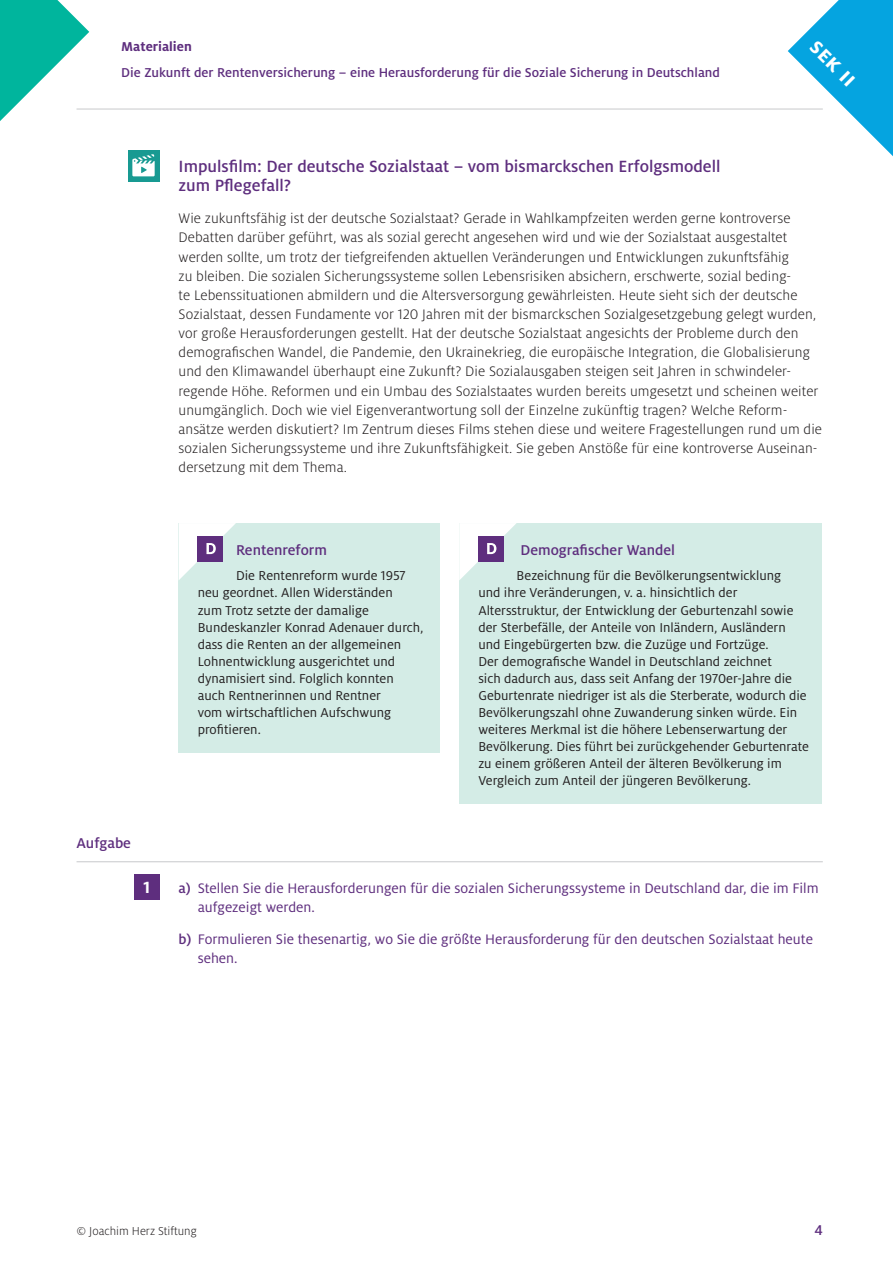
<style>
.page{position:relative;width:893px;height:1263px;background:#fff}
.page>*{position:absolute;margin:0;border:0;box-sizing:border-box;transform-origin:0 0}
.t1{font:700 24px "Milo OT";color:#fff}
.t2{font:500 18px/19.2px "Milo OT";color:#5e2e7e}
.t3{font:700 18px "Milo OT";color:#fff}
.t4{font:500 15.75px "Milo OT";color:#5e2e7e}
.t5{font:300 15.3px/19.2px "Milo OT";letter-spacing:.005em;color:#231f20}
.t6{font:15.3px/19.2px "Milo OT";color:#5e2e7e}
.t7{font:14.25px/17px "Milo OT";color:#231f20}
.t8{font:500 14.25px "Milo OT";color:#5e2e7e}
.t9{font:700 14.25px "Milo OT";color:#5e2e7e}
.t10{font:300 12.75px "Milo OT";color:#231f20}
.s1{font-weight:500}
</style>
<div class="page">
<svg style="left:0;top:0;width:89px;height:121px"></svg>
<svg style="left:788px;top:0;width:105px;height:156px"></svg>
<hr style="left:77px;top:108px;width:746px;height:2px;background:#d1d2d4">
<div style="left:128px;top:150px;width:31px;height:32px;background:#189a92"></div>
<svg style="left:132px;top:154px;width:23px;height:22px"></svg>
<div style="left:179px;top:523px;width:261px;height:230px;background:#d4ece6"></div>
<svg style="left:179px;top:523px;width:57px;height:57px"></svg>
<div style="left:459px;top:523px;width:363px;height:281px;background:#d4ece6"></div>
<svg style="left:459px;top:523px;width:57px;height:57px"></svg>
<hr style="left:77px;top:861px;width:746px;height:1px;background:#d1d2d4">
<div style="left:134px;top:874px;width:25px;height:25px;background:#5e2e7e"></div>
<p class="t9" style="left:121px;top:39px;width:72px">Materialien</p>
<p class="t8" style="left:121px;top:64px;width:600px">Die Zukunft der Rentenversicherung – eine Herausforderung für die Soziale Sicherung in Deutschland</p>
<h1 class="t1" style="left:823px;top:33px;width:57px;rotate:45deg">sek II</h1>
<p class="t2" style="left:179px;top:157px;width:543px">Impulsfilm: Der deutsche Sozialstaat – vom bismarckschen Erfolgsmodell zum Pflegefall?</p>
<p class="t5" style="left:179px;top:209px;width:645px">Wie zukunftsfähig ist der deutsche Sozialstaat? Gerade in Wahlkampfzeiten werden gerne kontroverse Debatten darüber geführt, was als sozial gerecht angesehen wird und wie der Sozialstaat ausgestaltet werden sollte, um trotz der tiefgreifenden aktuellen Veränderungen und Entwicklungen zukunftsfähig<br>zu bleiben. Die sozialen Sicherungssysteme sollen Lebensrisiken absichern, erschwerte, sozial beding-<br>te Lebenssituationen abmildern und die Altersversorgung gewährleisten. Heute sieht sich der deutsche Sozialstaat, dessen Fundamente vor 120 Jahren mit der bismarckschen Sozialgesetzgebung gelegt wurden, vor große Herausforderungen gestellt. Hat der deutsche Sozialstaat angesichts der Probleme durch den demografischen Wandel, die Pandemie, den Ukrainekrieg, die europäische Integration, die Globalisierung und den Klimawandel überhaupt eine Zukunft? Die Sozialausgaben steigen seit Jahren in schwindeler&shy;regende Höhe. Reformen und ein Umbau des Sozialstaates wurden bereits umgesetzt und scheinen weiter unumgänglich. Doch wie viel Eigenverantwortung soll der Einzelne zukünftig tragen? Welche Reform&shy;ansätze werden diskutiert? Im Zentrum dieses Films stehen diese und weitere Fragestellungen rund um die sozialen Sicherungssysteme und ihre Zukunftsfähigkeit. Sie geben Anstöße für eine kontroverse Auseinan&shy;dersetzung mit dem Thema.</p>
<p class="t4" style="left:77px;top:835px;width:56px">Aufgabe</p>
<p class="t3" style="left:143px;top:877px;width:8px">1</p>
<p class="t4" style="left:236px;top:541px;width:93px">Rentenreform</p>
<p class="t7" style="left:198px;top:568px;width:227px;text-indent:38px">Die Rentenreform wurde 1957 neu geordnet. Allen Widerständen<br>zum Trotz setzte der damalige<br>Bundeskanzler Konrad Adenauer durch, dass die Renten an der allgemeinen<br>Lohnentwicklung ausgerichtet und dynamisiert sind. Folglich konnten auch Rentnerinnen und Rentner<br>vom wirtschaftlichen Aufschwung profitieren.</p>
<p class="t4" style="left:520px;top:541px;width:156px">Demografischer Wandel</p>
<p class="t7" style="left:478px;top:568px;width:332px;text-indent:38px">Bezeichnung für die Bevölkerungsentwicklung<br>und ihre Veränderungen, v. a. hinsichtlich der Altersstruktur, der Entwicklung der Geburtenzahl sowie der Sterbefälle, der Anteile von Inländern, Ausländern und Eingebürgerten bzw. die Zuzüge und Fortzüge.<br>Der demografische Wandel in Deutschland zeichnet<br>sich dadurch aus, dass seit Anfang der 1970er-Jahre die Geburtenrate niedriger ist als die Sterberate, wodurch die Bevölkerungszahl ohne Zuwanderung sinken würde. Ein weiteres Merkmal ist die höhere Lebenserwartung der Bevölkerung. Dies führt bei zurückgehender Geburtenrate zu einem größeren Anteil der älteren Bevölkerung im Vergleich zum Anteil der jüngeren Bevölkerung.</p>
<p class="t6" style="left:198px;top:879px;width:622px;text-indent:-19px"><span class="s1">a)</span> Stellen Sie die Herausforderungen für die sozialen Sicherungssysteme in Deutschland dar, die im Film aufgezeigt werden.</p>
<p class="t6" style="left:198px;top:930px;width:617px;text-indent:-19px"><span class="s1">b)</span> Formulieren Sie thesenartig, wo Sie die größte Herausforderung für den deutschen Sozialstaat heute sehen.</p>
<p class="t10" style="left:77px;top:1224px;width:122px">© Joachim Herz Stiftung</p>
<p class="t4" style="left:814px;top:1222px;width:10px">4</p>
</div>
